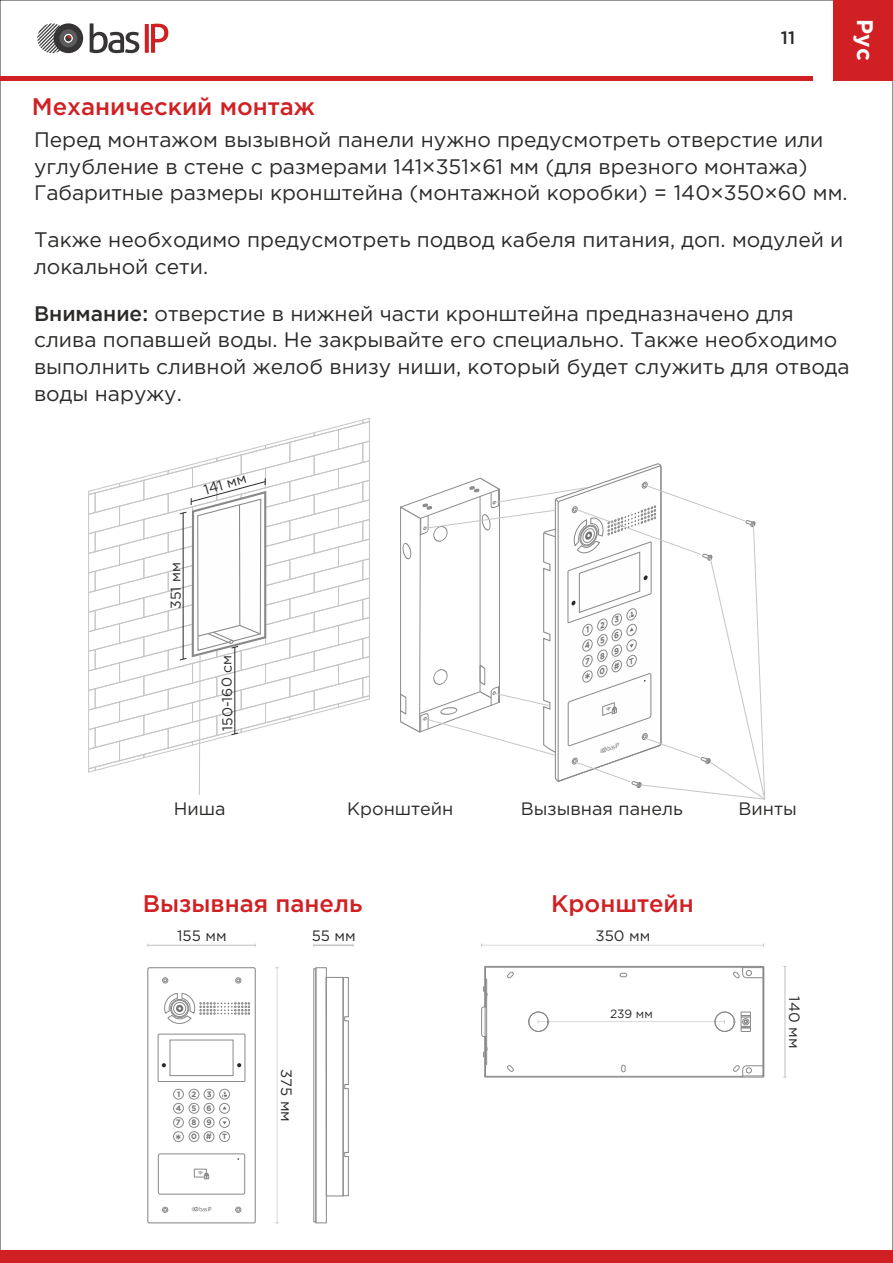
<style>
.page{position:relative;width:893px;height:1263px;background:#fff}
.page>*{position:absolute;margin:0;border:0;box-sizing:border-box;transform-origin:0 0}
.t1{font:500 24px "Gotham Pro";color:#d12023}
.t2{font:700 22.5px "Gotham Pro";color:#fefefe}
.t3{font:21px/26.7px "Gotham Pro";color:#2b2a29}
.t4{font:18px "Gotham Pro";color:#2b2a29}
.t5{font:500 18px "Gotham Pro";color:#2b2a29}
.t6{font:15px "Gotham Pro";color:#2b2a29}
.t7{font:700 15px "Gotham Pro";color:#727271}
.t8{font:14.1px "Gotham Pro";color:#2b2a29}
.t9{font:12px "Gotham Pro";color:#2b2a29}
.t10{font:700 7.8px "Gotham Pro";color:#727271}
.t11{font:700 7.5px "Gotham Pro";color:#727271}
.s1{font-weight:500}
</style>
<div class="page">
<hr style="left:482px;top:945px;width:282px;height:1px;background:#c5c6c6">
<hr style="left:785px;top:966px;width:1px;height:111px;background:#c5c6c6">
<hr style="left:538px;top:1021px;width:186px;height:1px;background:#c5c6c6">
<hr style="left:485px;top:1077px;width:279px;height:1px;background:#898989">
<hr style="left:485px;top:1076px;width:258px;height:1px;background:#898989">
<hr style="left:485px;top:967px;width:258px;height:1px;background:#898989">
<hr style="left:485px;top:966px;width:279px;height:1px;background:#898989">
<hr style="left:484px;top:966px;width:1px;height:41px;background:#898989">
<svg style="left:621px;top:1065px;width:5px;height:7px"></svg>
<svg style="left:507px;top:1065px;width:6px;height:6px"></svg>
<svg style="left:620px;top:973px;width:7px;height:4px"></svg>
<svg style="left:507px;top:972px;width:6px;height:6px"></svg>
<svg style="left:528px;top:1012px;width:21px;height:20px"></svg>
<svg style="left:715px;top:1012px;width:20px;height:20px"></svg>
<svg style="left:733px;top:1065px;width:31px;height:13px"></svg>
<svg style="left:481px;top:967px;width:7px;height:110px"></svg>
<svg style="left:741px;top:1012px;width:10px;height:20px"></svg>
<svg style="left:733px;top:966px;width:31px;height:12px"></svg>
<div style="left:763px;top:967px;width:1px;height:109px;border:1px solid #898989"></div>
<svg style="left:89px;top:418px;width:280px;height:377px"></svg>
<svg style="left:327px;top:465px;width:43px;height:292px"></svg>
<svg style="left:306px;top:506px;width:64px;height:227px"></svg>
<hr style="left:148px;top:945px;width:107px;height:1px;background:#c5c6c6">
<hr style="left:277px;top:968px;width:1px;height:255px;background:#c5c6c6">
<hr style="left:314px;top:945px;width:39px;height:1px;background:#c5c6c6">
<div style="left:315px;top:967px;width:12px;height:256px;border:1px solid #898989"></div>
<div style="left:326px;top:977px;width:18px;height:219px;border:1px solid #898989"></div>
<svg style="left:313px;top:968px;width:4px;height:255px"></svg>
<svg style="left:342px;top:977px;width:7px;height:219px"></svg>
<hr style="left:0;top:77px;width:812px;height:4px;background:#d12023">
<div style="left:833px;top:0;width:60px;height:81px;background:#d12023"></div>
<svg style="left:90px;top:23px;width:49px;height:30px"></svg>
<svg style="left:145px;top:24px;width:23px;height:29px"></svg>
<svg style="left:37px;top:23px;width:46px;height:30px"></svg>
<div style="left:0;top:1250px;width:893px;height:13px;background:#d12023"></div>
<div style="left:147px;top:967px;width:109px;height:256px;border:1px solid #898989;border-radius:2px"></div>
<div style="left:158px;top:1034px;width:87px;height:48px;border:1px solid #898989"></div>
<div style="left:170px;top:1039px;width:63px;height:37px;border:1px solid #898989"></div>
<svg style="left:192px;top:1207px;width:19px;height:5px"></svg>
<svg style="left:162px;top:977px;width:6px;height:6px"></svg>
<svg style="left:235px;top:977px;width:6px;height:6px"></svg>
<svg style="left:162px;top:1207px;width:6px;height:6px"></svg>
<svg style="left:235px;top:1207px;width:6px;height:6px"></svg>
<div style="left:173px;top:1089px;width:11px;height:10px;border:1px solid #898989;border-radius:50%"></div>
<div style="left:189px;top:1089px;width:10px;height:10px;border:1px solid #898989;border-radius:50%"></div>
<div style="left:204px;top:1089px;width:10px;height:10px;border:1px solid #898989;border-radius:50%"></div>
<div style="left:219px;top:1089px;width:11px;height:10px;border:1px solid #898989;border-radius:50%"></div>
<div style="left:173px;top:1103px;width:11px;height:11px;border:1px solid #898989;border-radius:50%"></div>
<div style="left:189px;top:1103px;width:10px;height:11px;border:1px solid #898989;border-radius:50%"></div>
<div style="left:204px;top:1103px;width:10px;height:11px;border:1px solid #898989;border-radius:50%"></div>
<div style="left:219px;top:1103px;width:11px;height:11px;border:1px solid #898989;border-radius:50%"></div>
<div style="left:173px;top:1117px;width:11px;height:11px;border:1px solid #898989;border-radius:50%"></div>
<div style="left:189px;top:1117px;width:10px;height:11px;border:1px solid #898989;border-radius:50%"></div>
<div style="left:204px;top:1117px;width:10px;height:11px;border:1px solid #898989;border-radius:50%"></div>
<div style="left:219px;top:1117px;width:11px;height:11px;border:1px solid #898989;border-radius:50%"></div>
<div style="left:173px;top:1131px;width:11px;height:11px;border:1px solid #898989;border-radius:50%"></div>
<div style="left:189px;top:1131px;width:10px;height:11px;border:1px solid #898989;border-radius:50%"></div>
<div style="left:204px;top:1131px;width:10px;height:11px;border:1px solid #898989;border-radius:50%"></div>
<div style="left:219px;top:1131px;width:11px;height:11px;border:1px solid #898989;border-radius:50%"></div>
<svg style="left:222px;top:1121px;width:5px;height:3px"></svg>
<svg style="left:222px;top:1092px;width:5px;height:5px"></svg>
<div style="left:158px;top:1153px;width:87px;height:41px;border:1px solid #898989;border-radius:2px"></div>
<svg style="left:162px;top:1063px;width:4px;height:4px"></svg>
<svg style="left:237px;top:1063px;width:4px;height:4px"></svg>
<svg style="left:194px;top:1169px;width:15px;height:10px"></svg>
<svg style="left:164px;top:993px;width:86px;height:31px"></svg>
<svg style="left:400px;top:463px;width:365px;height:337px"></svg>
<p class="t1" style="left:32px;top:98px;width:285px">Механический монтаж</p>
<p class="t5" style="left:781px;top:31px;width:16px">11</p>
<p class="t2" style="left:874px;top:19px;width:43px;rotate:90deg">Рус</p>
<p class="t3" style="left:34px;top:128px;width:815px">Перед монтажом вызывной панели нужно предусмотреть отверстие или углубление в стене с размерами 141×351×61 мм (для врезного монтажа)<br>Габаритные размеры кронштейна (монтажной коробки) = 140×350×60 мм.</p>
<p class="t3" style="left:34px;top:228px;width:811px">Также необходимо предусмотреть подвод кабеля питания, доп. модулей и локальной сети.</p>
<p class="t3" style="left:34px;top:301px;width:817px"><span class="s1">Внимание:</span> отверстие в нижней части кронштейна предназначено для слива попавшей воды. Не закрывайте его специально. Также необходимо выполнить сливной желоб внизу ниши, который будет служить для отвода воды наружу.</p>
<p class="t8" style="left:203px;top:485px;width:45px;rotate:-16deg">141 мм</p>
<p class="t8" style="left:171px;top:609px;width:48px;rotate:-91deg">351 мм</p>
<p class="t8" style="left:222px;top:731px;width:77px;rotate:-91deg">150-160 cм</p>
<p class="t4" style="left:347px;top:802px;width:108px">Кронштейн</p>
<p class="t4" style="left:174px;top:802px;width:53px">Ниша</p>
<p class="t4" style="left:521px;top:802px;width:163px">Вызывная панель</p>
<p class="t4" style="left:738px;top:802px;width:60px">Винты</p>
<p class="t1" style="left:143px;top:894px;width:221px">Вызывная панель</p>
<p class="t1" style="left:551px;top:894px;width:144px">Кронштейн</p>
<p class="t6" style="left:595px;top:930px;width:56px">350 мм</p>
<p class="t6" style="left:177px;top:930px;width:51px">155 мм</p>
<p class="t6" style="left:312px;top:930px;width:46px">55 мм</p>
<p class="t10" style="left:177px;top:1091px;width:5px">1</p>
<p class="t10" style="left:192px;top:1091px;width:6px">2</p>
<p class="t10" style="left:207px;top:1091px;width:6px">3</p>
<p class="t10" style="left:176px;top:1105px;width:7px">4</p>
<p class="t10" style="left:192px;top:1105px;width:6px">5</p>
<p class="t10" style="left:206px;top:1105px;width:7px">6</p>
<p class="t10" style="left:176px;top:1119px;width:6px">7</p>
<p class="t10" style="left:192px;top:1119px;width:6px">8</p>
<p class="t10" style="left:206px;top:1119px;width:7px">9</p>
<p class="t10" style="left:191px;top:1134px;width:7px">0</p>
<p class="t7" style="left:175px;top:1134px;width:38px">* <sup>#</sup></p>
<p class="t11" style="left:222px;top:1134px;width:6px">T</p>
<p class="t6" style="left:292px;top:1069px;width:54px;rotate:90deg">375 мм</p>
<p class="t9" style="left:610px;top:1009px;width:44px">239 мм</p>
<p class="t6" style="left:800px;top:996px;width:53px;rotate:90deg">140 мм</p>
</div>
